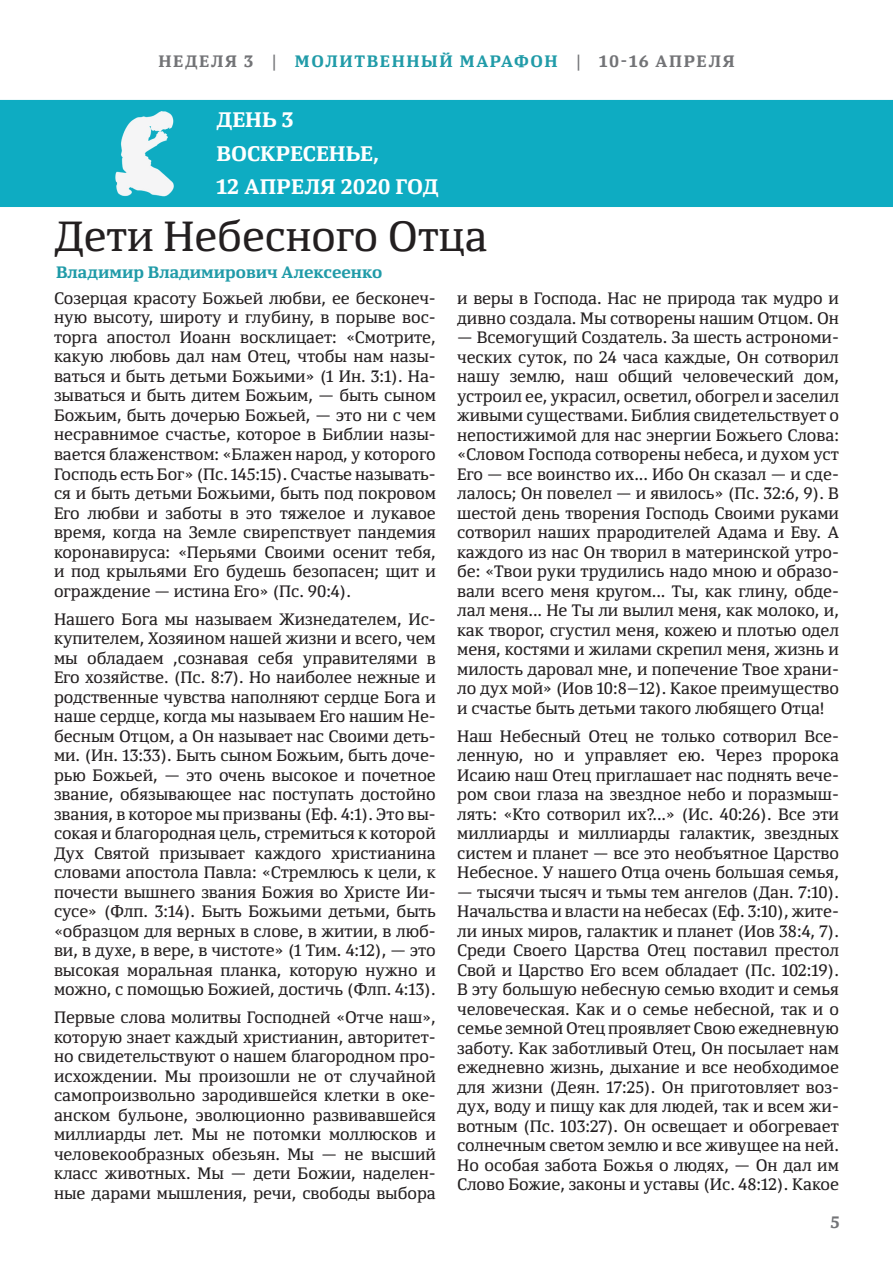
<style>
.page{position:relative;width:893px;height:1263px;background:#fff}
.page>*{position:absolute;margin:0;border:0;box-sizing:border-box;transform-origin:0 0}
.t1{font:42px "Yefimov Serif";color:#231f20}
.t2{font:700 21px/33.8px "Yefimov Serif";color:#fff}
.t3{font:16.5px/19.5px "Yefimov Serif";color:#231f20;text-align:justify}
.t4{font:700 16.5px "Yefimov Serif";letter-spacing:.1em;color:#737477}
.t5{font:700 16.5px "Yefimov Serif";color:#209ba8}
.s1{color:#209ba8}
</style>
<div class="page">
<div style="left:1px;top:101px;width:891px;height:105px;background:#0eacc2"></div>
<div style="left:0;top:100px;width:893px;height:107px;border:2px solid #0eacc2"></div>
<img style="left:115px;top:111px;width:59px;height:86px">
<p class="t4" style="left:158px;top:50px;width:578px">НЕДЕЛЯ 3 | <span class="s1">МОЛИТВЕННЫЙ МАРАФОН</span> | 10-16 АПРЕЛЯ</p>
<p class="t2" style="left:217px;top:103px;width:223px">ДЕНЬ 3<br>ВОСКРЕСЕНЬЕ,<br>12 АПРЕЛЯ 2020 ГОД</p>
<h1 class="t1" style="left:54px;top:210px;width:435px">Дети Небесного Отца</h1>
<p class="t3" style="left:54px;top:288px;width:383px">Созерцая красоту Божьей любви, ее бесконеч&shy;ную высоту, широту и глубину, в порыве вос&shy;торга апостол Иоанн восклицает: «Смотрите, какую любовь дал нам Отец, чтобы нам назы&shy;ваться и быть детьми Божьими» (1 Ин. 3:1). На&shy;зываться и быть дитем Божьим, — быть сыном Божьим, быть дочерью Божьей, — это ни с чем несравнимое счастье, которое в Библии назы&shy;вается блаженством: «Блажен народ, у которого Господь есть Бог» (Пс. 145:15). Счастье называть&shy;ся и быть детьми Божьими, быть под покровом Его любви и заботы в это тяжелое и лукавое время, когда на Земле свирепствует пандемия коронавируса: «Перьями Своими осенит тебя, и под крыльями Его будешь безопасен; щит и ограждение — истина Его» (Пс. 90:4).</p>
<p class="t3" style="left:54px;top:609px;width:383px">Нашего Бога мы называем Жизнедателем, Ис&shy;купителем, Хозяином нашей жизни и всего, чем мы обладаем ,сознавая себя управителями в Его хозяйстве. (Пс. 8:7). Но наиболее нежные и родственные чувства наполняют сердце Бога и наше сердце, когда мы называем Его нашим Не&shy;бесным Отцом, а Он называет нас Своими деть&shy;ми. (Ин. 13:33). Быть сыном Божьим, быть доче&shy;рью Божьей, — это очень высокое и почетное звание, обязывающее нас поступать достойно звания, в которое мы призваны (Еф. 4:1). Это вы&shy;сокая и благородная цель, стремиться к которой Дух Святой призывает каждого христианина словами апостола Павла: «Стремлюсь к цели, к почести вышнего звания Божия во Христе Ии&shy;сусе» (Флп. 3:14). Быть Божьими детьми, быть «образцом для верных в слове, в житии, в люб&shy;ви, в духе, в вере, в чистоте» (1 Тим. 4:12), — это высокая моральная планка, которую нужно и можно, с помощью Божией, достичь (Флп. 4:13).</p>
<p class="t3" style="left:54px;top:1007px;width:383px">Первые слова молитвы Господней «Отче наш», которую знает каждый христианин, авторитет&shy;но свидетельствуют о нашем благородном про&shy;исхождении. Мы произошли не от случайной самопроизвольно зародившейся клетки в оке&shy;анском бульоне, эволюционно развивавшейся миллиарды лет. Мы не потомки моллюсков и человекообразных обезьян. Мы — не высший класс животных. Мы — дети Божии, наделен&shy;ные дарами мышления, речи, свободы выбора</p>
<p class="t5" style="left:56px;top:261px;width:328px">Владимир Владимирович Алексеенко</p>
<p class="t3" style="left:457px;top:288px;width:383px">и веры в Господа. Нас не природа так мудро и дивно создала. Мы сотворены нашим Отцом. Он</p>
<p class="t3" style="left:457px;top:327px;width:383px">— Всемогущий Создатель. За шесть астрономи&shy;ческих суток, по 24 часа каждые, Он сотворил нашу землю, наш общий человеческий дом, устроил ее, украсил, осветил, обогрел и заселил живыми существами. Библия свидетельствует о непостижимой для нас энергии Божьего Слова: «Словом Господа сотворены небеса, и духом уст Его — все воинство их... Ибо Он сказал — и сде&shy;лалось; Он повелел — и явилось» (Пс. 32:6, 9). В шестой день творения Господь Своими руками сотворил наших прародителей Адама и Еву. А каждого из нас Он творил в материнской утро&shy;бе: «Твои руки трудились надо мною и образо&shy;вали всего меня кругом... Ты, как глину, обде&shy;лал меня... Не Ты ли вылил меня, как молоко, и, как творог, сгустил меня, кожею и плотью одел меня, костями и жилами скрепил меня, жизнь и милость даровал мне, и попечение Твое храни&shy;ло дух мой» (Иов 10:8–12). Какое преимущество и счастье быть детьми такого любящего Отца!</p>
<p class="t3" style="left:457px;top:726px;width:383px">Наш Небесный Отец не только сотворил Все&shy;ленную, но и управляет ею. Через пророка Исаию наш Отец приглашает нас поднять вече&shy;ром свои глаза на звездное небо и поразмыш&shy;лять: «Кто сотворил их?...» (Ис. 40:26). Все эти миллиарды и миллиарды галактик, звездных систем и планет — все это необъятное Царство Небесное. У нашего Отца очень большая семья,</p>
<p class="t3" style="left:457px;top:882px;width:383px">— тысячи тысяч и тьмы тем ангелов (Дан. 7:10).<br>Начальства и власти на небесах (Еф. 3:10), жите&shy;ли иных миров, галактик и планет (Иов 38:4, 7).<br>Среди Своего Царства Отец поставил престол Свой и Царство Его всем обладает (Пс. 102:19).<br>В эту большую небесную семью входит и семья человеческая. Как и о семье небесной, так и о семье земной Отец проявляет Свою ежедневную заботу. Как заботливый Отец, Он посылает нам ежедневно жизнь, дыхание и все необходимое для жизни (Деян. 17:25). Он приготовляет воз&shy;дух, воду и пищу как для людей, так и всем жи&shy;вотным (Пс. 103:27). Он освещает и обогревает солнечным светом землю и все живущее на ней.<br>Но особая забота Божья о людях, — Он дал им Слово Божие, законы и уставы (Ис. 48:12). Какое</p>
<p class="t4" style="left:830px;top:1211px;width:11px">5</p>
</div>
